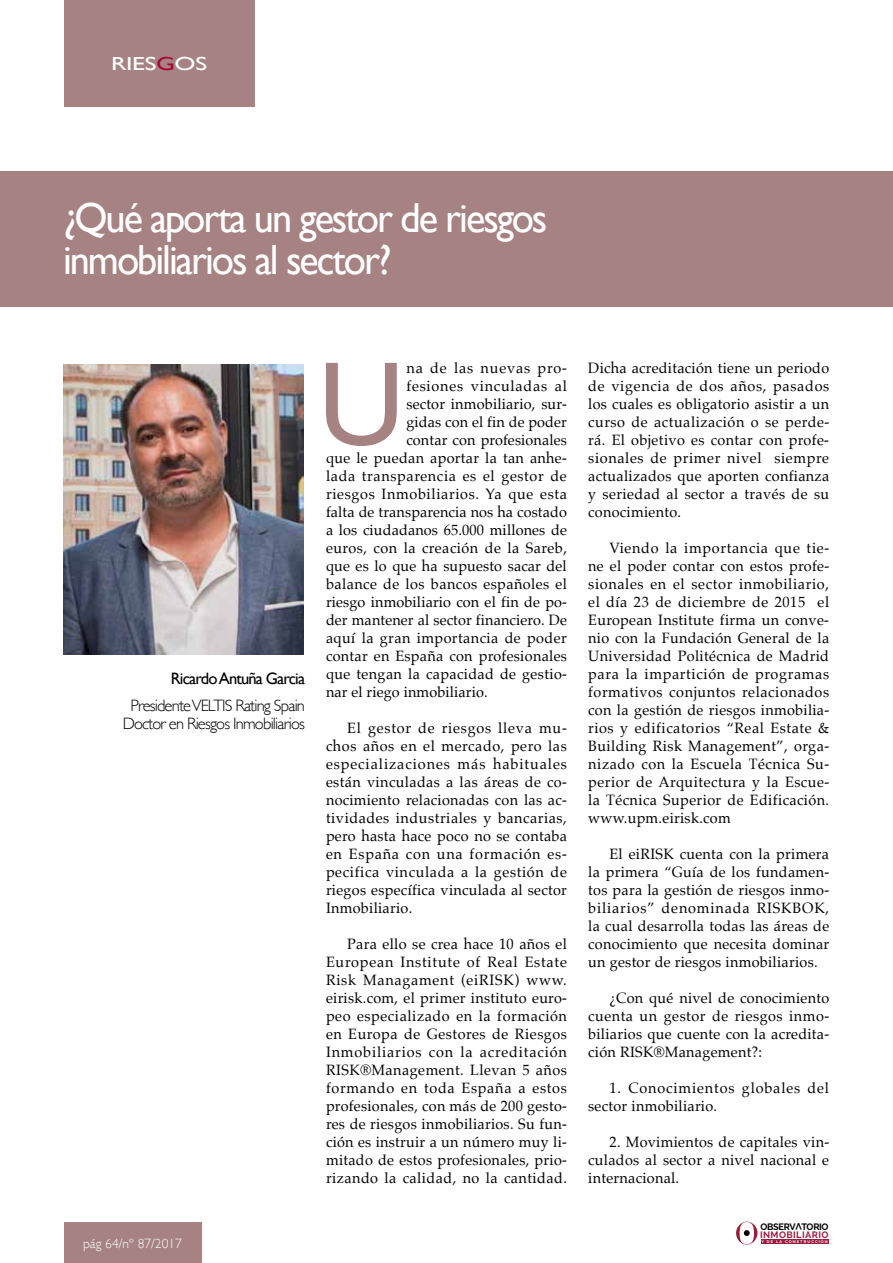
<style>
.page{position:relative;width:893px;height:1263px;background:#fff}
.page>*{position:absolute;margin:0;border:0;box-sizing:border-box;transform-origin:0 0}
.t1{font:120.6px "Gill Sans";color:#a78282}
.t2{font:42px/42px "Gill Sans";letter-spacing:-.05em;color:#fff;scale:.96 1}
.t3{font:18.9px "Gill Sans";letter-spacing:-.015em;color:#fff;scale:1.36 1}
.t4{font:300 16.5px/18px "Gill Sans";letter-spacing:-.05em;color:#000;text-align:center}
.t5{font:16.5px "Gill Sans";letter-spacing:-.05em;color:#000}
.t6{font:15px/18px "Palatino";letter-spacing:.02em;color:#000;text-align:justify;scale:.96 1}
.t7{font:15px/18px "Palatino";letter-spacing:.06em;color:#000;scale:.96 1}
.t8{font:15px "Palatino";letter-spacing:.045em;color:#000;scale:.96 1}
.t9{font:15px "Palatino";letter-spacing:.055em;color:#000;scale:.96 1}
.t10{font:300 13.5px "Gill Sans";color:#fff}
.t11{font:700 9.3px "Raleway";letter-spacing:-.03em;color:#000}
.t12{font:700 9.3px "Raleway";letter-spacing:.045em;color:#991d3f}
.t13{font:700 3.9px "Raleway";letter-spacing:.275em;color:#fff}
.s1{color:#a90533}
</style>
<div class="page">
<div style="left:64px;top:1222px;width:137px;height:41px;background:#a78282"></div>
<div style="left:761px;top:1239px;width:67px;height:5px;background:#991d3f"></div>
<svg style="left:736px;top:1221px;width:21px;height:23px"></svg>
<img style="left:64px;top:364px;width:240px;height:291px">
<div style="left:0;top:171px;width:892px;height:135px;background:#a78282"></div>
<div style="left:64px;top:0;width:190px;height:106px;background:#a78282"></div>
<p class="t3" style="left:111px;top:53px;width:72px">RIES<span class="s1">G</span>OS</p>
<h2 class="t2" style="left:63px;top:196px;width:506px">¿Qué aporta un gestor de riesgos inmobiliarios al sector?</h2>
<p class="t5" style="left:171px;top:669px;width:136px">Ricardo Antuña Garcia</p>
<p class="t4" style="left:123px;top:695px;width:184px">Presidente VELTIS Rating Spain<br>Doctor en Riesgos Inmobiliarios</p>
<h1 class="t1" style="left:319px;top:333px;width:87px">U</h1>
<p class="t7" style="left:406px;top:359px;width:169px">na de las nuevas pro-</p>
<p class="t9" style="left:406px;top:373px;width:169px">fesiones vinculadas al</p>
<p class="t6" style="left:406px;top:395px;width:169px">sector inmobiliario, sur-</p>
<p class="t6" style="left:406px;top:413px;width:169px">gidas con el fin de poder</p>
<p class="t6" style="left:406px;top:431px;width:169px">contar con profesionales</p>
<p class="t6" style="left:326px;top:449px;width:253px">que le puedan aportar la tan anhe-</p>
<p class="t8" style="left:326px;top:463px;width:252px">lada transparencia es el gestor de</p>
<p class="t8" style="left:326px;top:481px;width:253px">riesgos Inmobiliarios. Ya que esta</p>
<p class="t6" style="left:326px;top:503px;width:252px">falta de transparencia nos ha costado</p>
<p class="t6" style="left:326px;top:521px;width:252px">a los ciudadanos 65.000 millones de</p>
<p class="t6" style="left:326px;top:539px;width:253px">euros, con la creación de la Sareb,</p>
<p class="t6" style="left:326px;top:557px;width:252px">que es lo que ha supuesto sacar del</p>
<p class="t6" style="left:326px;top:575px;width:253px">balance de los bancos españoles el</p>
<p class="t6" style="left:326px;top:593px;width:253px">riesgo inmobiliario con el fin de po-</p>
<p class="t6" style="left:326px;top:611px;width:253px">der mantener al sector financiero. De</p>
<p class="t6" style="left:326px;top:629px;width:252px">aquí la gran importancia de poder</p>
<p class="t6" style="left:326px;top:647px;width:253px">contar en España con profesionales</p>
<p class="t6" style="left:326px;top:665px;width:253px">que tengan la capacidad de gestio-</p>
<p class="t6" style="left:326px;top:683px;width:170px">nar el riego inmobiliario.</p>
<p class="t6" style="left:326px;top:719px;width:253px;text-indent:21px">El gestor de riesgos lleva mu&shy;chos años en el mercado, pero las especializaciones más habituales están vinculadas a las áreas de co&shy;nocimiento relacionadas con las ac&shy;tividades industriales y bancarias, pero hasta hace poco no se contaba en España con una formación es&shy;pecifica vinculada a la gestión de riegos específica vinculada al sector Inmobiliario.</p>
<p class="t6" style="left:326px;top:935px;width:253px;text-indent:21px">Para ello se crea hace 10 años el European Institute of Real Estate Risk Managament (eiRISK) www. eirisk.com, el primer instituto euro&shy;peo especializado en la formación en Europa de Gestores de Riesgos Inmobiliarios con la acreditación RISK®Management. Llevan 5 años formando en toda España a estos profesionales, con más de 200 gesto&shy;res de riesgos inmobiliarios. Su fun&shy;ción es instruir a un número muy li&shy;mitado de estos profesionales, prio&shy;rizando la calidad, no la cantidad.</p>
<p class="t10" style="left:83px;top:1233px;width:100px">pág 64/nº 87/2017</p>
<p class="t6" style="left:588px;top:359px;width:253px">Dicha acreditación tiene un periodo de vigencia de dos años, pasados los cuales es obligatorio asistir a un curso de actualización o se perde&shy;rá. El objetivo es contar con profe&shy;sionales de primer nivel siempre actualizados que aporten confianza y seriedad al sector a través de su conocimiento.</p>
<p class="t6" style="left:588px;top:539px;width:253px;text-indent:21px">Viendo la importancia que tie&shy;ne el poder contar con estos profe&shy;sionales en el sector inmobiliario, el día 23 de diciembre de 2015 el European Institute firma un conve&shy;nio con la Fundación General de la Universidad Politécnica de Madrid para la impartición de programas formativos conjuntos relacionados con la gestión de riesgos inmobilia&shy;rios y edificatorios “Real Estate &amp; Building Risk Management”, orga&shy;nizado con la Escuela Técnica Su&shy;perior de Arquitectura y la Escue&shy;la Técnica Superior de Edificación. www.upm.eirisk.com</p>
<p class="t6" style="left:588px;top:845px;width:253px;text-indent:21px">El eiRISK cuenta con la primera la primera “Guía de los fundamen&shy;tos para la gestión de riesgos inmo&shy;biliarios” denominada RISKBOK, la cual desarrolla todas las áreas de conocimiento que necesita dominar un gestor de riesgos inmobiliarios.</p>
<p class="t6" style="left:588px;top:989px;width:253px;text-indent:21px">¿Con qué nivel de conocimiento cuenta un gestor de riesgos inmo&shy;biliarios que cuente con la acredita&shy;ción RISK®Management?:</p>
<p class="t7" style="left:588px;top:1079px;width:252px;text-indent:21px">1. Conocimientos globales del sector inmobiliario.</p>
<p class="t6" style="left:588px;top:1133px;width:253px;text-indent:21px">2. Movimientos de capitales vin&shy;culados al sector a nivel nacional e internacional.</p>
<p class="t11" style="left:760px;top:1221px;width:37px">OBSERV</p>
<p class="t11" style="left:802px;top:1232px;width:8px;rotate:-180deg">V</p>
<p class="t11" style="left:801px;top:1221px;width:29px">TORIO</p>
<p class="t12" style="left:760px;top:1229px;width:70px">INMOBILIARIO</p>
<p class="t13" style="left:761px;top:1239px;width:68px">Y DE LA CONSTRUCCIÓN</p>
</div>
